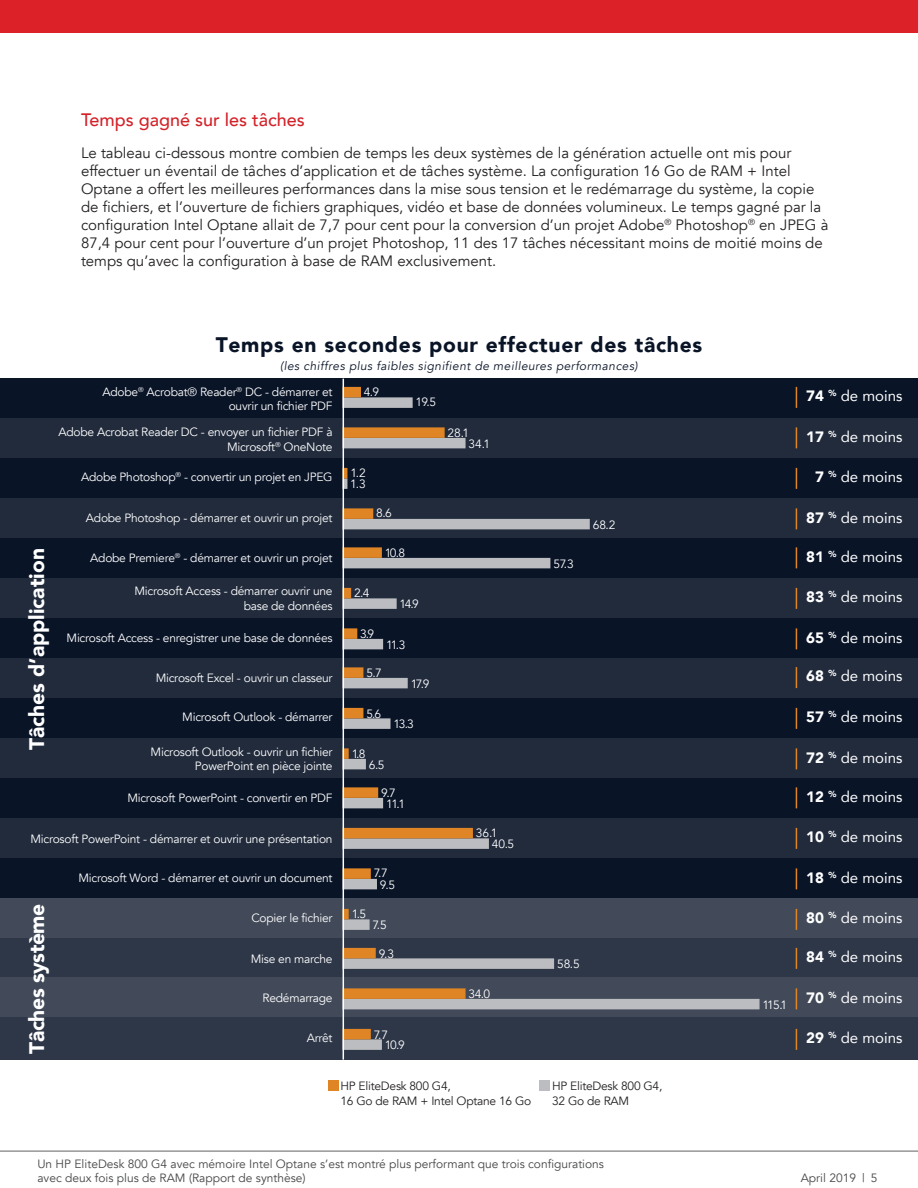
<style>
.page{position:relative;width:918px;height:1188px;background:#fff}
.page>*{position:absolute;margin:0;border:0;box-sizing:border-box;transform-origin:0 0}
.t1{font:900 21px "Avenir";letter-spacing:.035em;color:#091427}
.t2{font:900 21px "Avenir";color:#fff}
.t3{font:900 21px "Avenir";letter-spacing:-.02em;color:#fff}
.t4{font:500 18px "Avenir";color:#d3232a}
.t5{font:15px/18px "Avenir";color:#231f20}
.t6{font:15px "Avenir";color:#fff}
.t7{font:12px/14.4px "Avenir";letter-spacing:-.02em;color:#fff;text-align:right}
.t8{font:12px/14.4px "Avenir";color:#454647}
.t9{font:12px/14.4px "Avenir";letter-spacing:-.02em;color:#231f20}
.t10{font:italic 12px "Avenir";letter-spacing:.035em;color:#091427}
.s1{font-weight:900}
</style>
<div class="page">
<div style="left:0;top:898px;width:918px;height:162px;background:#2e3748"></div>
<div style="left:0;top:379px;width:918px;height:519px;background:#091427"></div>
<div style="left:0;top:418px;width:918px;height:40px;background:#212b3c"></div>
<div style="left:0;top:498px;width:918px;height:40px;background:#212b3c"></div>
<div style="left:0;top:578px;width:918px;height:40px;background:#212b3c"></div>
<div style="left:0;top:658px;width:918px;height:40px;background:#212b3c"></div>
<div style="left:0;top:738px;width:918px;height:40px;background:#212b3c"></div>
<div style="left:0;top:818px;width:918px;height:40px;background:#212b3c"></div>
<div style="left:0;top:898px;width:918px;height:40px;background:#424a59"></div>
<div style="left:0;top:977px;width:918px;height:40px;background:#424a59"></div>
<svg style="left:344px;top:518px;width:416px;height:532px"></svg>
<svg style="left:344px;top:387px;width:129px;height:652px"></svg>
<hr style="left:343px;top:379px;width:1px;height:681px;background:#fff">
<div style="left:328px;top:1080px;width:11px;height:10px;background:#df8525"></div>
<div style="left:540px;top:1080px;width:10px;height:10px;background:#bcbdc0"></div>
<svg style="left:796px;top:387px;width:1px;height:21px"></svg>
<svg style="left:796px;top:427px;width:1px;height:21px"></svg>
<svg style="left:796px;top:468px;width:1px;height:21px"></svg>
<svg style="left:796px;top:508px;width:1px;height:21px"></svg>
<svg style="left:796px;top:547px;width:1px;height:21px"></svg>
<svg style="left:796px;top:588px;width:1px;height:21px"></svg>
<svg style="left:796px;top:628px;width:1px;height:21px"></svg>
<svg style="left:796px;top:667px;width:1px;height:21px"></svg>
<svg style="left:796px;top:708px;width:1px;height:21px"></svg>
<svg style="left:796px;top:748px;width:1px;height:21px"></svg>
<svg style="left:796px;top:787px;width:1px;height:21px"></svg>
<svg style="left:796px;top:828px;width:1px;height:21px"></svg>
<svg style="left:796px;top:868px;width:1px;height:21px"></svg>
<svg style="left:796px;top:909px;width:1px;height:21px"></svg>
<svg style="left:796px;top:948px;width:1px;height:21px"></svg>
<svg style="left:796px;top:988px;width:1px;height:21px"></svg>
<svg style="left:796px;top:1029px;width:1px;height:21px"></svg>
<hr style="left:0;top:1151px;width:918px;height:1px;background:#616164">
<div style="left:0;top:0;width:918px;height:32px;background:#dc2228"></div>
<h2 class="t4" style="left:81px;top:104px;width:225px">Temps gagné sur les tâches</h2>
<p class="t5" style="left:81px;top:144px;width:749px">Le tableau ci-dessous montre combien de temps les deux systèmes de la génération actuelle ont mis pour effectuer un éventail de tâches d’application et de tâches système. La configuration 16 Go de RAM + Intel Optane a offert les meilleures performances dans la mise sous tension et le redémarrage du système, la copie de fichiers, et l’ouverture de fichiers graphiques, vidéo et base de données volumineux. Le temps gagné par la configuration Intel Optane allait de 7,7 pour cent pour la conversion d’un projet Adobe<sup>®</sup> Photoshop<sup>®</sup> en JPEG à 87,4 pour cent pour l’ouverture d’un projet Photoshop, 11 des 17 tâches nécessitant moins de moitié moins de temps qu’avec la configuration à base de RAM exclusivement.</p>
<h1 class="t1" style="left:216px;top:327px;width:488px">Temps en secondes pour effectuer des tâches</h1>
<p class="t10" style="left:280px;top:359px;width:359px">(les chiffres plus faibles signifient de meilleures performances)</p>
<p class="t7" style="left:103px;top:385px;width:232px">Adobe<sup>®</sup> Acrobat® Reader<sup>®</sup> DC - démarrer et ouvrir un fichier PDF</p>
<p class="t7" style="left:364px;top:385px;width:17px">4.9</p>
<p class="t7" style="left:416px;top:395px;width:22px">19.5</p>
<p class="t7" style="left:59px;top:425px;width:276px">Adobe Acrobat Reader DC - envoyer un fichier PDF à<br>Microsoft<sup>®</sup> OneNote</p>
<p class="t7" style="left:448px;top:426px;width:23px">28.1</p>
<p class="t7" style="left:469px;top:436px;width:23px">34.1</p>
<p class="t7" style="left:81px;top:470px;width:253px">Adobe Photoshop<sup>®</sup> - convertir un projet en JPEG</p>
<p class="t7" style="left:350px;top:466px;width:17px">1.2</p>
<p class="t7" style="left:350px;top:477px;width:17px">1.3</p>
<p class="t7" style="left:86px;top:511px;width:248px">Adobe Photoshop - démarrer et ouvrir un projet</p>
<p class="t7" style="left:376px;top:506px;width:17px">8.6</p>
<p class="t7" style="left:593px;top:517px;width:24px">68.2</p>
<h1 class="t2" style="left:19px;top:750px;width:203px;rotate:-90deg">Tâches d’application</h1>
<p class="t7" style="left:90px;top:551px;width:244px">Adobe Premiere<sup>®</sup> - démarrer et ouvrir un projet</p>
<p class="t7" style="left:134px;top:584px;width:200px">Microsoft Access - démarrer ouvrir une base de données</p>
<p class="t7" style="left:67px;top:631px;width:268px">Microsoft Access - enregistrer une base de données</p>
<p class="t7" style="left:156px;top:671px;width:178px">Microsoft Excel - ouvrir un classeur</p>
<p class="t7" style="left:182px;top:710px;width:152px">Microsoft Outlook - démarrer</p>
<p class="t7" style="left:151px;top:745px;width:183px">Microsoft Outlook - ouvrir un fichier<br>PowerPoint en pièce jointe</p>
<p class="t7" style="left:385px;top:546px;width:22px">10.8</p>
<p class="t7" style="left:354px;top:586px;width:17px">2.4</p>
<p class="t7" style="left:360px;top:627px;width:16px">3.9</p>
<p class="t7" style="left:400px;top:597px;width:21px">14.9</p>
<p class="t7" style="left:386px;top:638px;width:21px">11.3</p>
<p class="t7" style="left:366px;top:666px;width:17px">5.7</p>
<p class="t7" style="left:366px;top:706px;width:16px">5.6</p>
<p class="t7" style="left:352px;top:747px;width:15px">1.8</p>
<p class="t7" style="left:369px;top:757px;width:17px">6.5</p>
<p class="t7" style="left:411px;top:677px;width:20px">17.9</p>
<p class="t7" style="left:394px;top:717px;width:22px">13.3</p>
<p class="t7" style="left:553px;top:556px;width:22px">57.3</p>
<p class="t7" style="left:127px;top:791px;width:207px">Microsoft PowerPoint - convertir en PDF</p>
<p class="t7" style="left:381px;top:786px;width:16px">9.7</p>
<p class="t7" style="left:386px;top:796px;width:21px">11.1</p>
<p class="t7" style="left:30px;top:832px;width:304px">Microsoft PowerPoint - démarrer et ouvrir une présentation</p>
<p class="t7" style="left:476px;top:826px;width:23px">36.1</p>
<p class="t7" style="left:492px;top:837px;width:24px">40.5</p>
<p class="t7" style="left:78px;top:871px;width:256px">Microsoft Word - démarrer et ouvrir un document</p>
<p class="t7" style="left:374px;top:866px;width:16px">7.7</p>
<p class="t7" style="left:380px;top:877px;width:17px">9.5</p>
<h1 class="t3" style="left:19px;top:1054px;width:152px;rotate:-90deg">Tâches système</h1>
<p class="t7" style="left:251px;top:911px;width:83px">Copier le fichier</p>
<p class="t7" style="left:352px;top:907px;width:16px">1.5</p>
<p class="t7" style="left:373px;top:918px;width:16px">7.5</p>
<p class="t7" style="left:251px;top:952px;width:83px">Mise en marche</p>
<p class="t7" style="left:379px;top:946px;width:17px">9.3</p>
<p class="t7" style="left:557px;top:957px;width:24px">58.5</p>
<p class="t7" style="left:263px;top:991px;width:72px">Redémarrage</p>
<p class="t7" style="left:469px;top:987px;width:23px">34.0</p>
<p class="t7" style="left:307px;top:1031px;width:27px">Arrêt</p>
<p class="t7" style="left:374px;top:1028px;width:16px">7.7</p>
<p class="t7" style="left:385px;top:1038px;width:21px">10.9</p>
<p class="t9" style="left:340px;top:1079px;width:192px">HP EliteDesk 800 G4,<br>16 Go de RAM + Intel Optane 16 Go</p>
<p class="t9" style="left:552px;top:1079px;width:112px">HP EliteDesk 800 G4,<br>32 Go de RAM</p>
<p class="t8" style="left:37px;top:1157px;width:568px">Un HP EliteDesk 800 G4 avec mémoire Intel Optane s’est montré plus performant que trois configurations avec deux fois plus de RAM (Rapport de synthèse)</p>
<p class="t7" style="left:763px;top:997px;width:26px">115.1</p>
<p class="t6" style="left:806px;top:384px;width:98px"><span class="s1">74</span> <sup>%</sup> de moins</p>
<p class="t6" style="left:806px;top:424px;width:98px"><span class="s1">17</span> <sup>%</sup> de moins</p>
<p class="t6" style="left:815px;top:465px;width:89px"><span class="s1">7</span> <sup>%</sup> de moins</p>
<p class="t6" style="left:806px;top:505px;width:98px"><span class="s1">87</span> <sup>%</sup> de moins</p>
<p class="t6" style="left:806px;top:544px;width:98px"><span class="s1">81</span> <sup>%</sup> de moins</p>
<p class="t6" style="left:806px;top:585px;width:98px"><span class="s1">83</span> <sup>%</sup> de moins</p>
<p class="t6" style="left:806px;top:625px;width:98px"><span class="s1">65</span> <sup>%</sup> de moins</p>
<p class="t6" style="left:806px;top:664px;width:98px"><span class="s1">68</span> <sup>%</sup> de moins</p>
<p class="t6" style="left:806px;top:705px;width:98px"><span class="s1">57</span> <sup>%</sup> de moins</p>
<p class="t6" style="left:806px;top:745px;width:98px"><span class="s1">72</span> <sup>%</sup> de moins</p>
<p class="t6" style="left:806px;top:784px;width:98px"><span class="s1">12</span> <sup>%</sup> de moins</p>
<p class="t6" style="left:806px;top:825px;width:98px"><span class="s1">10</span> <sup>%</sup> de moins</p>
<p class="t6" style="left:806px;top:865px;width:98px"><span class="s1">18</span> <sup>%</sup> de moins</p>
<p class="t6" style="left:806px;top:906px;width:98px"><span class="s1">80</span> <sup>%</sup> de moins</p>
<p class="t6" style="left:806px;top:945px;width:98px"><span class="s1">84</span> <sup>%</sup> de moins</p>
<p class="t6" style="left:806px;top:985px;width:98px"><span class="s1">70</span> <sup>%</sup> de moins</p>
<p class="t6" style="left:806px;top:1026px;width:98px"><span class="s1">29</span> <sup>%</sup> de moins</p>
<p class="t8" style="left:801px;top:1171px;width:78px">April 2019 | 5</p>
</div>
